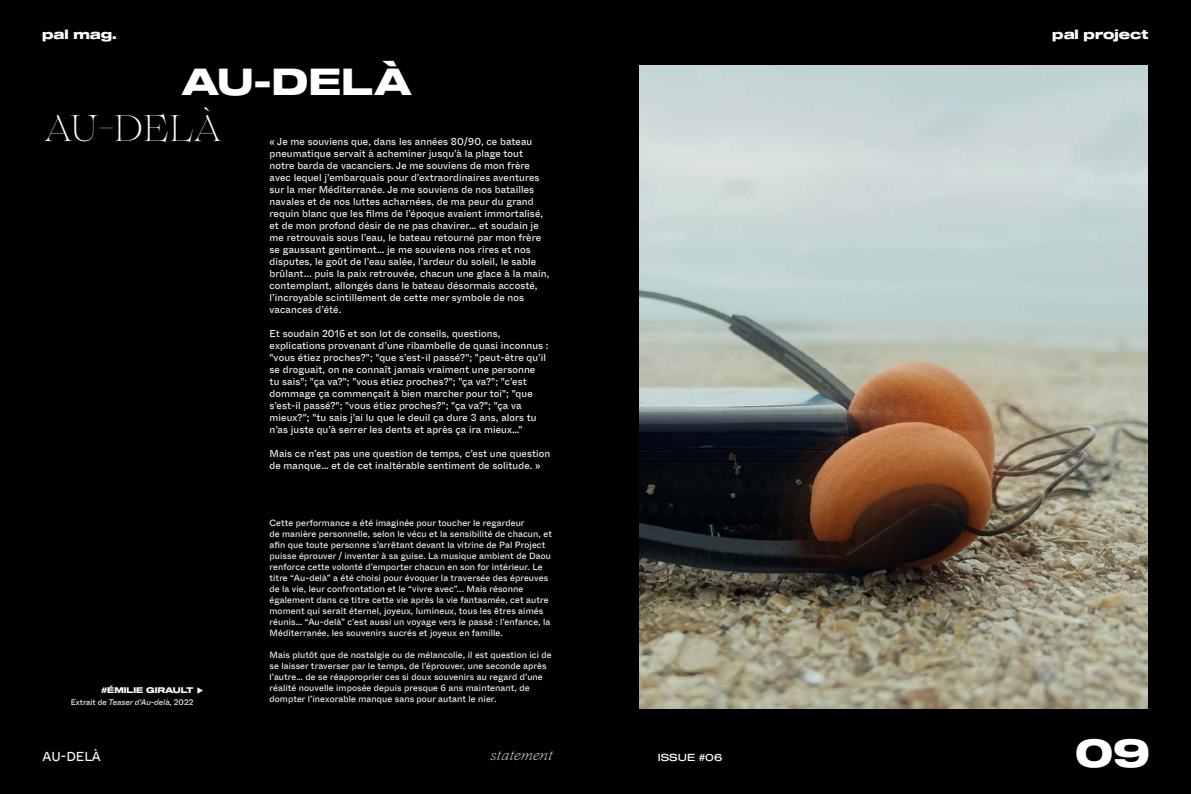
<style>
.page{position:relative;width:1191px;height:794px;background:#000}
.page>*{position:absolute;margin:0;border:0;box-sizing:border-box;transform-origin:0 0}
.t1{font:39px "Sequel 100 Black 75";color:#fff}
.t2{font:36.9px "Sequel 100 Black 75";letter-spacing:.01em;color:#fff}
.t3{font:200 36.9px "Lovelace";letter-spacing:.01em;color:#fff}
.t4{font:13px "Sequel 100 Black 75";color:#fff}
.t5{font:italic 200 13px "Lovelace Text";color:#fff}
.t6{font:13px "Whyte Inktrap";color:#fff}
.t7{font:10px/12px "Whyte Inktrap";letter-spacing:.01em;color:#fff}
.t8{font:10px "Sequel 100 Black 45";color:#fff}
.t9{font:9px/11px "Whyte Inktrap";letter-spacing:.01em;color:#fff}
.t10{font:italic 8px "Whyte Inktrap";color:#fff}
.t11{font:8px "Sequel 100 Black 75";color:#fff}
.s1{font-style:normal}
</style>
<div class="page">
<img style="left:639px;top:66px;width:509px;height:642px">
<svg style="left:197px;top:687px;width:6px;height:6px"></svg>
<h3 class="t4" style="left:42px;top:25px;width:76px">pal mag.</h3>
<h2 class="t2" style="left:181px;top:56px;width:232px">AU-DELÀ</h2>
<h2 class="t3" style="left:44px;top:101px;width:178px">AU-DELÀ</h2>
<p class="t7" style="left:269px;top:134px;width:281px">« Je me souviens que, dans les années 80/90, ce bateau pneumatique servait à acheminer jusqu’à la plage tout notre barda de vacanciers. Je me souviens de mon frère avec lequel j’embarquais pour d’extraordinaires aventures sur la mer Méditerranée. Je me souviens de nos batailles navales et de nos luttes acharnées, de ma peur du grand requin blanc que les films de l’époque avaient immortalisé, et de mon profond désir de ne pas chavirer… et soudain je me retrouvais sous l’eau, le bateau retourné par mon frère se gaussant gentiment… je me souviens nos rires et nos disputes, le goût de l’eau salée, l’ardeur du soleil, le sable brûlant... puis la paix retrouvée, chacun une glace à la main, contemplant, allongés dans le bateau désormais accosté, l’incroyable scintillement de cette mer symbole de nos vacances d’été.</p>
<p class="t7" style="left:269px;top:326px;width:280px">Et soudain 2016 et son lot de conseils, questions, explications provenant d’une ribambelle de quasi inconnus : "vous étiez proches?"; "que s’est-il passé?"; "peut-être qu’il se droguait, on ne connaît jamais vraiment une personne<br>tu sais"; "ça va?"; "vous étiez proches?"; "ça va?"; "c’est dommage ça commençait à bien marcher pour toi"; "que s’est-il passé?"; "vous étiez proches?"; "ça va?"; "ça va mieux?"; "tu sais j’ai lu que le deuil ça dure 3 ans, alors tu n’as juste qu’à serrer les dents et après ça ira mieux…"</p>
<p class="t7" style="left:269px;top:446px;width:282px">Mais ce n’est pas une question de temps, c’est une question de manque… et de cet inaltérable sentiment de solitude. »</p>
<p class="t11" style="left:101px;top:684px;width:94px">#ÉMILIE GIRAULT</p>
<p class="t10" style="left:71px;top:696px;width:124px"><span class="s1">Extrait de</span> Teaser d'Au-delà, <span class="s1">2022</span></p>
<p class="t9" style="left:269px;top:516px;width:284px">Cette performance a été imaginée pour toucher le regardeur<br>de manière personnelle, selon le vécu et la sensibilité de chacun, et afin que toute personne s’arrêtant devant la vitrine de Pal Project puisse éprouver / inventer à sa guise. La musique ambient de Daou renforce cette volonté d’emporter chacun en son for intérieur. Le titre “Au-delà” a été choisi pour évoquer la traversée des épreuves de la vie, leur confrontation et le “vivre avec”... Mais résonne également dans ce titre cette vie après la vie fantasmée, cet autre moment qui serait éternel, joyeux, lumineux, tous les êtres aimés réunis… “Au-delà” c’est aussi un voyage vers le passé : l’enfance, la Méditerranée, les souvenirs sucrés et joyeux en famille.</p>
<p class="t9" style="left:269px;top:648px;width:284px">Mais plutôt que de nostalgie ou de mélancolie, il est question ici de se laisser traverser par le temps, de l’éprouver, une seconde après l’autre… de se réapproprier ces si doux souvenirs au regard d’une réalité nouvelle imposée depuis presque 6 ans maintenant, de dompter l’inexorable manque sans pour autant le nier.</p>
<h3 class="t6" style="left:43px;top:746px;width:60px">AU-DELÀ</h3>
<h3 class="t5" style="left:490px;top:748px;width:64px">statement</h3>
<p class="t8" style="left:658px;top:750px;width:66px">ISSUE #06</p>
<h3 class="t4" style="left:1052px;top:25px;width:98px">pal project</h3>
<h1 class="t1" style="left:1075px;top:725px;width:76px">09</h1>
</div>
